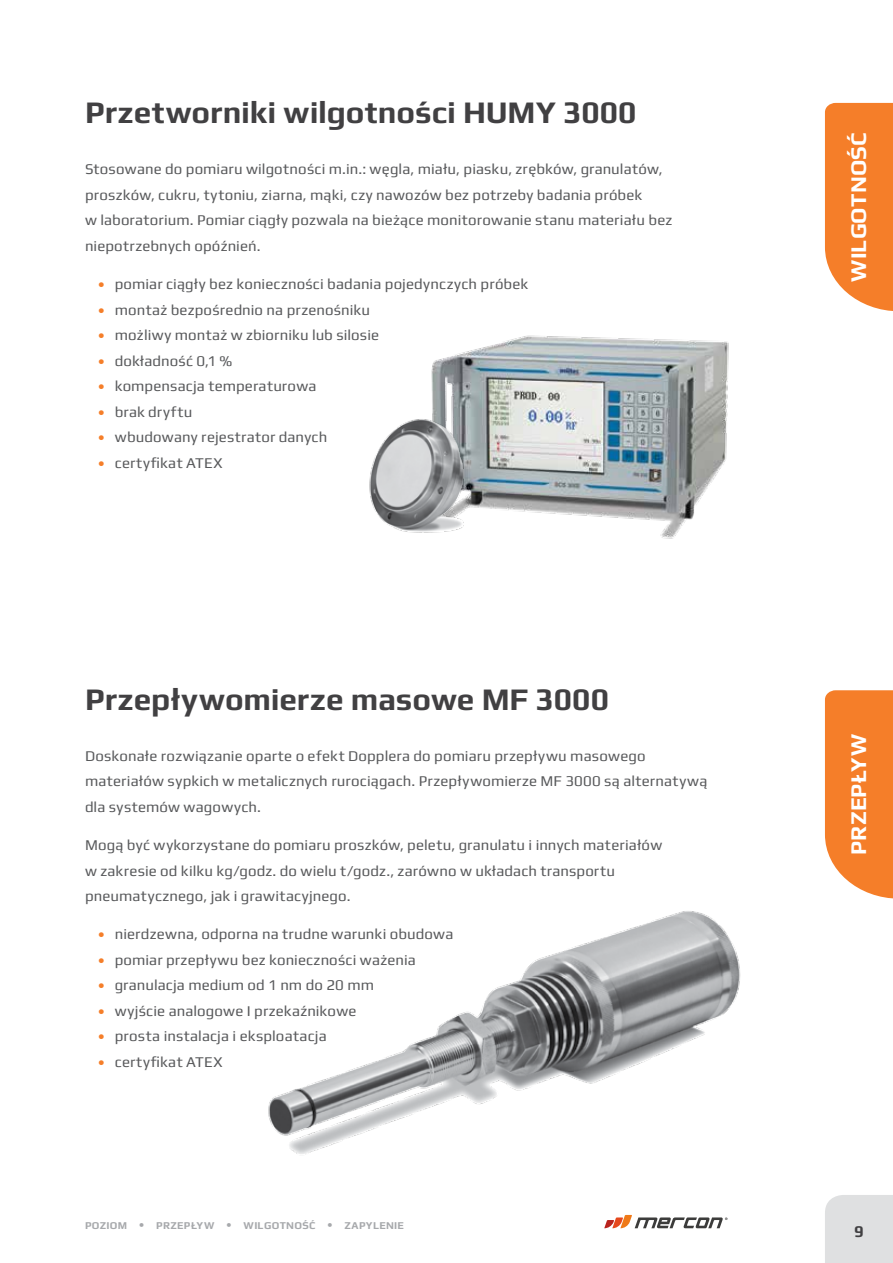
<style>
.page{position:relative;width:893px;height:1263px;background:#fff}
.page>*{position:absolute;margin:0;border:0;box-sizing:border-box;transform-origin:0 0}
.t1{font:700 31.5px "Play";color:#414042}
.t2{font:700 22.5px "Play";letter-spacing:.005em;color:#fff}
.t3{font:700 16.5px "Play";color:#414042}
.t4{font:15px/25.5px "Play";letter-spacing:.01em;color:#58595b}
.t5{font:700 10.5px "Play";letter-spacing:.025em;color:#a7a9ac}
.s1{color:#f57e29}
</style>
<div class="page">
<div style="left:825px;top:1195px;width:68px;height:68px;background:#dfe0e1"></div>
<img style="left:431px;top:335px;width:298px;height:204px">
<img style="left:369px;top:401px;width:113px;height:138px">
<img style="left:268px;top:911px;width:473px;height:318px">
<svg style="left:825px;top:103px;width:68px;height:208px;background:#f58738"></svg>
<svg style="left:825px;top:690px;width:68px;height:209px;background:#f58739"></svg>
<h1 class="t1" style="left:85px;top:94px;width:553px">Przetworniki wilgotności HUMY 3000</h1>
<p class="t4" style="left:85px;top:156px;width:589px">Stosowane do pomiaru wilgotności m.in.: węgla, miału, piasku, zrębków, granulatów, proszków, cukru, tytoniu, ziarna, mąki, czy nawozów bez potrzeby badania próbek<br>w laboratorium. Pomiar ciągły pozwala na bieżące monitorowanie stanu materiału bez niepotrzebnych opóźnień.</p>
<p class="t4" style="left:98px;top:271px;width:432px"><span class="s1">•</span> pomiar ciągły bez konieczności badania pojedynczych próbek</p>
<p class="t4" style="left:98px;top:296px;width:274px"><span class="s1">•</span> montaż bezpośrednio na przenośniku</p>
<p class="t4" style="left:98px;top:322px;width:283px"><span class="s1">•</span> możliwy montaż w zbiorniku lub silosie</p>
<p class="t4" style="left:98px;top:347px;width:136px"><span class="s1">•</span> dokładność 0,1 %</p>
<p class="t4" style="left:98px;top:373px;width:220px"><span class="s1">•</span> kompensacja temperaturowa</p>
<p class="t4" style="left:98px;top:398px;width:96px"><span class="s1">•</span> brak dryftu</p>
<p class="t4" style="left:98px;top:424px;width:231px"><span class="s1">•</span> wbudowany rejestrator danych</p>
<p class="t4" style="left:98px;top:449px;width:126px"><span class="s1">•</span> certyfikat ATEX</p>
<h1 class="t1" style="left:85px;top:680px;width:525px">Przepływomierze masowe MF 3000</h1>
<p class="t4" style="left:85px;top:743px;width:624px">Doskonałe rozwiązanie oparte o efekt Dopplera do pomiaru przepływu masowego materiałów sypkich w metalicznych rurociągach. Przepływomierze MF 3000 są alternatywą dla systemów wagowych.</p>
<p class="t4" style="left:85px;top:832px;width:579px">Mogą być wykorzystane do pomiaru proszków, peletu, granulatu i innych materiałów w zakresie od kilku kg/godz. do wielu t/godz., zarówno w układach transportu pneumatycznego, jak i grawitacyjnego.</p>
<p class="t4" style="left:98px;top:921px;width:357px"><span class="s1">•</span> nierdzewna, odporna na trudne warunki obudowa</p>
<p class="t4" style="left:98px;top:947px;width:320px"><span class="s1">•</span> pomiar przepływu bez konieczności ważenia</p>
<p class="t4" style="left:98px;top:972px;width:278px"><span class="s1">•</span> granulacja medium od 1 nm do 20 mm</p>
<p class="t4" style="left:98px;top:998px;width:260px"><span class="s1">•</span> wyjście analogowe I przekaźnikowe</p>
<p class="t4" style="left:98px;top:1023px;width:230px"><span class="s1">•</span> prosta instalacja i eksploatacja</p>
<p class="t4" style="left:98px;top:1049px;width:126px"><span class="s1">•</span> certyfikat ATEX</p>
<p class="t5" style="left:85px;top:1219px;width:320px">POZIOM • PRZEPŁYW • WILGOTNOŚĆ • ZAPYLENIE</p>
<h2 class="t2" style="left:845px;top:282px;width:150px;rotate:-90deg">WILGOTNOŚĆ</h2>
<h2 class="t2" style="left:845px;top:855px;width:122px;rotate:-90deg">PRZEPŁYW</h2>
<p class="t3" style="left:854px;top:1221px;width:11px">9</p>
</div>
